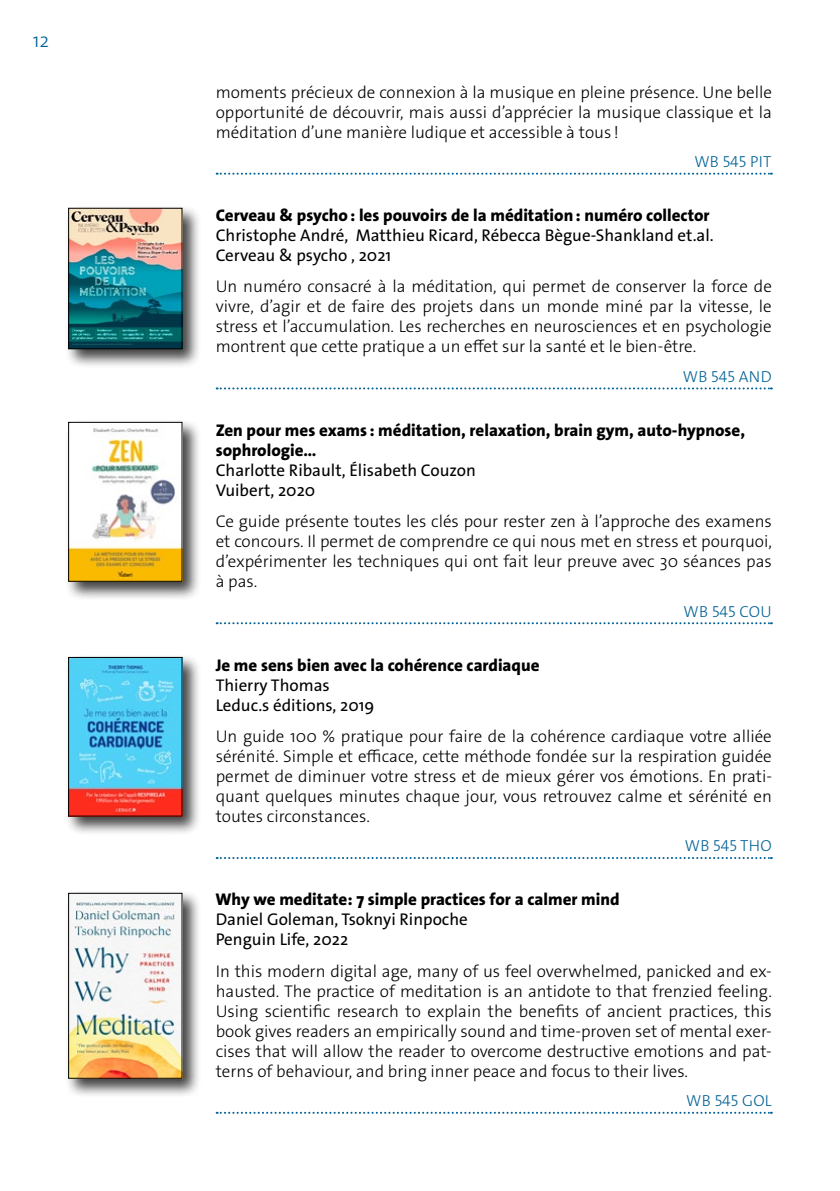
<style>
.page{position:relative;width:840px;height:1191px;background:#fff}
.page>*{position:absolute;margin:0;border:0;box-sizing:border-box;transform-origin:0 0}
.t1{font:300 20px "The Sans Os F";color:#006297}
.t2{font:300 17px/20px "The Sans Os F";color:#000;text-align:justify}
.t3{font:800 17px/20px "The Sans Os F";color:#000}
.t4{font:17px/20px "The Sans Os F";color:#000}
.t5{font:300 16px "The Sans Os F";letter-spacing:.015em;color:#006195}
</style>
<div class="page">
<svg style="left:216px;top:173px;width:555px;height:2px"></svg>
<svg style="left:216px;top:387px;width:555px;height:2px"></svg>
<svg style="left:216px;top:622px;width:555px;height:2px"></svg>
<svg style="left:216px;top:857px;width:555px;height:2px"></svg>
<svg style="left:216px;top:1111px;width:555px;height:2px"></svg>
<div style="left:64px;top:204px;width:137px;height:164px;background:#000;opacity:.75"></div>
<img style="left:70px;top:210px;width:110px;height:137px">
<div style="left:68px;top:208px;width:114px;height:141px;border:1px solid #000"></div>
<div style="left:64px;top:418px;width:137px;height:183px;background:#000;opacity:.75"></div>
<img style="left:70px;top:424px;width:110px;height:156px">
<div style="left:68px;top:422px;width:114px;height:160px;border:1px solid #000"></div>
<div style="left:64px;top:653px;width:137px;height:182px;background:#000;opacity:.75"></div>
<img style="left:70px;top:659px;width:110px;height:155px">
<div style="left:68px;top:657px;width:114px;height:159px;border:1px solid #000"></div>
<div style="left:64px;top:889px;width:137px;height:209px;background:#000;opacity:.75"></div>
<img style="left:70px;top:894px;width:110px;height:182px">
<div style="left:68px;top:892px;width:114px;height:186px;border:1px solid #000"></div>
<p class="t1" style="left:33px;top:27px;width:18px">12</p>
<p class="t2" style="left:215px;top:82px;width:557px">moments précieux de connexion à la musique en pleine présence. Une belle opportunité de découvrir, mais aussi d’apprécier la musique classique et la méditation d’une manière ludique et accessible à tous !</p>
<p class="t5" style="left:694px;top:151px;width:79px">WB 545 PIT</p>
<p class="t3" style="left:215px;top:205px;width:495px">Cerveau &amp; psycho: les pouvoirs de la méditation: numéro collector</p>
<p class="t4" style="left:215px;top:225px;width:499px">Christophe André, Matthieu Ricard, Rébecca Bègue-Shankland et.al.<br>Cerveau &amp; psycho , 2021</p>
<p class="t2" style="left:215px;top:277px;width:557px">Un numéro consacré à la méditation, qui permet de conserver la force de vivre, d’agir et de faire des projets dans un monde miné par la vitesse, le stress et l’accumulation. Les recherches en neurosciences et en psychologie montrent que cette pratique a un effet sur la santé et le bien-être.</p>
<p class="t5" style="left:682px;top:366px;width:90px">WB 545 AND</p>
<p class="t3" style="left:215px;top:420px;width:530px">Zen pour mes exams : méditation, relaxation, brain gym, auto-hypnose, sophrologie...</p>
<p class="t4" style="left:215px;top:460px;width:262px">Charlotte Ribault, Élisabeth Couzon<br>Vuibert, 2020</p>
<p class="t2" style="left:215px;top:511px;width:557px">Ce guide présente toutes les clés pour rester zen à l’approche des examens et concours. Il permet de comprendre ce qui nous met en stress et pourquoi, d’expérimenter les techniques qui ont fait leur preuve avec 30 séances pas à pas.</p>
<p class="t5" style="left:683px;top:601px;width:90px">WB 545 COU</p>
<p class="t3" style="left:215px;top:655px;width:325px">Je me sens bien avec la cohérence cardiaque</p>
<p class="t4" style="left:215px;top:675px;width:160px">Thierry Thomas<br>Leduc.s éditions, 2019</p>
<p class="t2" style="left:215px;top:726px;width:557px">Un guide 100 % pratique pour faire de la cohérence cardiaque votre alliée sérénité. Simple et efficace, cette méthode fondée sur la respiration guidée permet de diminuer votre stress et de mieux gérer vos émotions. En prati&shy;quant quelques minutes chaque jour, vous retrouvez calme et sérénité en toutes circonstances.</p>
<p class="t5" style="left:684px;top:835px;width:88px">WB 545 THO</p>
<p class="t3" style="left:215px;top:889px;width:405px">Why we meditate: 7 simple practices for a calmer mind</p>
<p class="t4" style="left:215px;top:909px;width:253px">Daniel Goleman, Tsoknyi Rinpoche<br>Penguin Life, 2022</p>
<p class="t2" style="left:215px;top:961px;width:557px">In this modern digital age, many of us feel overwhelmed, panicked and ex&shy;hausted. The practice of meditation is an antidote to that frenzied feeling.<br>Using scientific research to explain the benefits of ancient practices, this book gives readers an empirically sound and time-proven set of mental exer&shy;cises that will allow the reader to overcome destructive emotions and pat&shy;terns of behaviour, and bring inner peace and focus to their lives.</p>
<p class="t5" style="left:685px;top:1090px;width:87px">WB 545 GOL</p>
</div>
